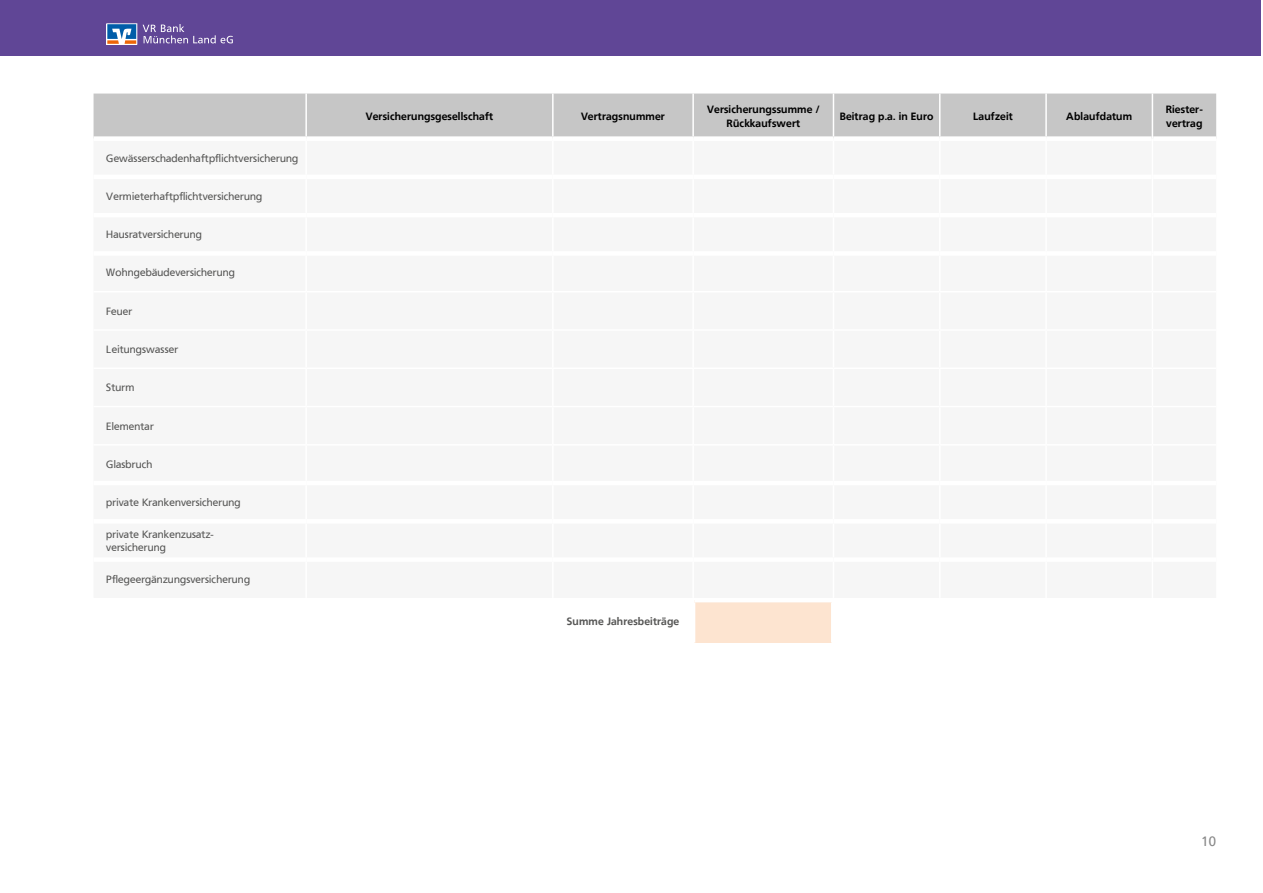
<style>
.page{position:relative;width:1263px;height:893px;background:#fff}
.page>*{position:absolute;margin:0;border:0;box-sizing:border-box;transform-origin:0 0}
.t1{font:13.5px "Frutiger VR";color:#878787}
.t2{font:10.5px/13.5px "Frutiger VR";letter-spacing:.015em;color:#575756}
.t3{font:700 10.5px/13.5px "Frutiger VR";letter-spacing:.015em;color:#000;text-align:center}
.t4{font:700 10.5px "Frutiger VR";letter-spacing:.015em;color:#575756}
</style>
<div class="page">
<div style="left:0;top:0;width:1261px;height:55px;background:#604696"></div>
<div style="left:106px;top:23px;width:31px;height:22px;border:1px solid #fff"></div>
<svg style="left:107px;top:24px;width:29px;height:20px"></svg>
<svg style="left:143px;top:24px;width:90px;height:19px"></svg>
<div style="left:94px;top:94px;width:1122px;height:42px;background:#c6c6c6"></div>
<hr style="left:305px;top:94px;width:2px;height:42px;background:#fff">
<hr style="left:552px;top:94px;width:2px;height:42px;background:#fff">
<hr style="left:692px;top:94px;width:2px;height:42px;background:#fff">
<hr style="left:833px;top:94px;width:1px;height:42px;background:#fff">
<hr style="left:939px;top:94px;width:1px;height:42px;background:#fff">
<hr style="left:1045px;top:94px;width:2px;height:42px;background:#fff">
<hr style="left:1152px;top:94px;width:1px;height:45px;background:#fff">
<div style="left:694px;top:600px;width:138px;height:43px;background:#fde4d0"></div>
<hr style="left:694px;top:602px;width:1px;height:41px;background:#fff">
<hr style="left:831px;top:602px;width:1px;height:41px;background:#fff">
<hr style="left:694px;top:598px;width:138px;height:4px;background:#fff">
<p class="t2" style="left:106px;top:151px;width:193px">Gewässerschadenhaftpflichtversicherung</p>
<p class="t2" style="left:106px;top:190px;width:158px">Vermieterhaftpflichtversicherung</p>
<p class="t2" style="left:106px;top:228px;width:97px">Hausratversicherung</p>
<p class="t2" style="left:106px;top:266px;width:130px">Wohngebäudeversicherung</p>
<p class="t2" style="left:106px;top:304px;width:27px">Feuer</p>
<p class="t2" style="left:106px;top:343px;width:73px">Leitungswasser</p>
<p class="t2" style="left:106px;top:381px;width:30px">Sturm</p>
<p class="t2" style="left:106px;top:419px;width:49px">Elementar</p>
<p class="t2" style="left:106px;top:458px;width:48px">Glasbruch</p>
<p class="t2" style="left:106px;top:496px;width:136px">private Krankenversicherung</p>
<p class="t2" style="left:106px;top:527px;width:109px">private Krankenzusatz‑ versicherung</p>
<p class="t2" style="left:106px;top:572px;width:145px">Pflegeergänzungsversicherung</p>
<p class="t3" style="left:366px;top:110px;width:129px">Versicherungsgesellschaft</p>
<p class="t3" style="left:581px;top:110px;width:85px">Vertragsnummer</p>
<p class="t3" style="left:707px;top:103px;width:114px">Versicherungssumme /<br>Rückkaufswert</p>
<p class="t3" style="left:840px;top:110px;width:95px">Beitrag p.a. in Euro</p>
<p class="t3" style="left:973px;top:110px;width:41px">Laufzeit</p>
<p class="t3" style="left:1066px;top:110px;width:67px">Ablaufdatum</p>
<p class="t3" style="left:1166px;top:103px;width:39px;text-align:left">Riester&shy;vertrag</p>
<p class="t4" style="left:567px;top:615px;width:114px">Summe Jahresbeiträge</p>
<p class="t1" style="left:1201px;top:833px;width:16px">10</p>
</div>
